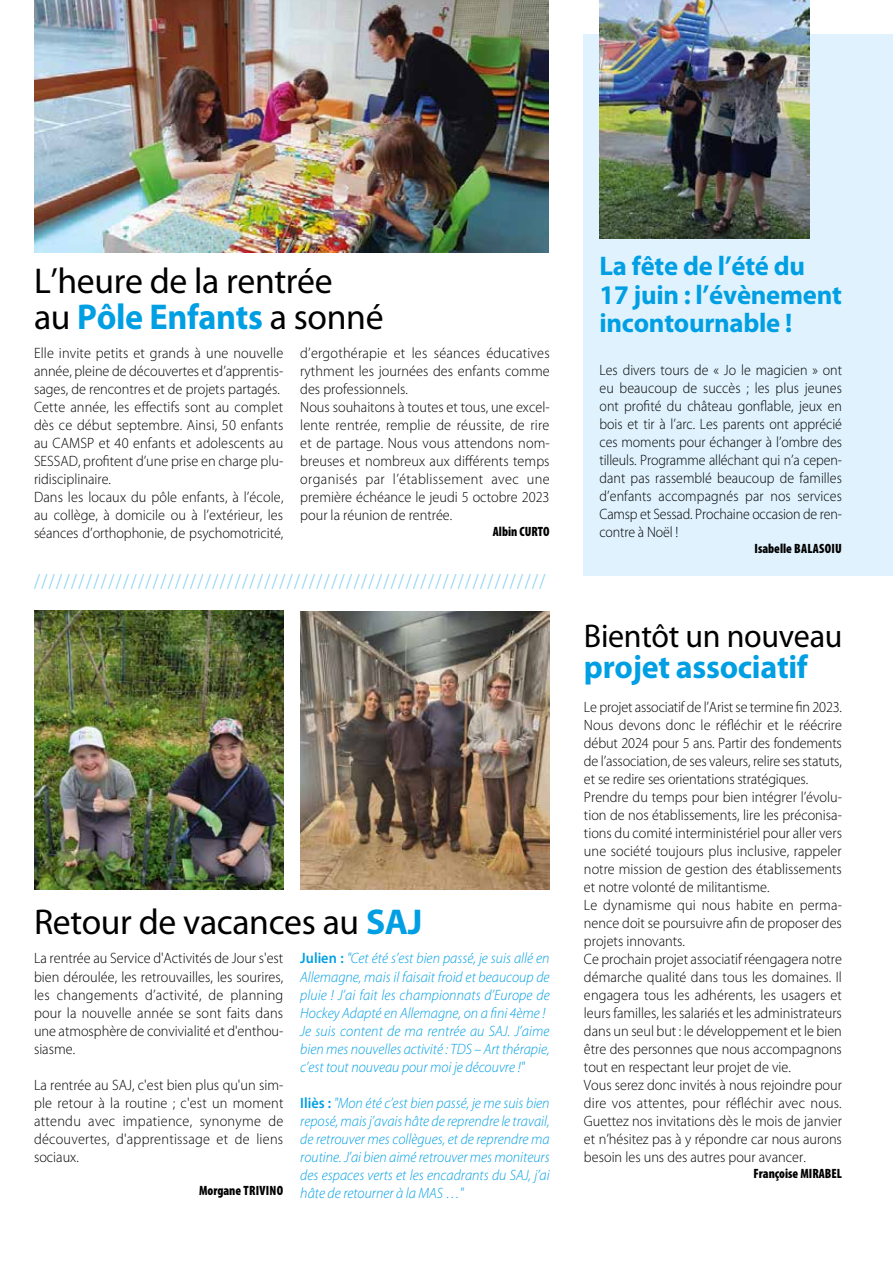
<style>
.page{position:relative;width:893px;height:1263px;background:#fff}
.page>*{position:absolute;margin:0;border:0;box-sizing:border-box;transform-origin:0 0}
.t1{font:36px/36px "Myriad Pro";letter-spacing:-.01em;color:#000}
.t2{font:33px "Myriad Pro";letter-spacing:-.01em;color:#000}
.t3{font:700 33px "Myriad Pro";letter-spacing:-.01em;color:#009fe3}
.t4{font:700 27px/28.5px "Myriad Pro";letter-spacing:-.01em;color:#009fe3}
.t5{font:300 condensed 18px "Univers LT Std";color:#83d0f5}
.t6{font:300 15px/18px "Myriad Pro";color:#000;scale:.95 1}
.t7{font:italic 300 15px/18px "Myriad Pro";color:#009fe3;scale:.95 1}
.t8{font:300 15px/18px "Myriad Pro";color:#000;text-align:justify;scale:.93 1}
.t9{font:900 condensed 13.5px "Myriad Pro";color:#000;scale:.96 1}
.s1{font-weight:700;color:#009fe3}
.s2{font-weight:600;font-style:normal}
</style>
<div class="page">
<div style="left:584px;top:34px;width:309px;height:541px;background:#dff2fd"></div>
<img style="left:300px;top:612px;width:250px;height:278px">
<img style="left:34px;top:610px;width:249px;height:280px">
<img style="left:599px;top:0;width:210px;height:238px">
<img style="left:34px;top:0;width:515px;height:252px">
<h1 class="t1" style="left:34px;top:263px;width:351px">L’heure de la rentrée<br>au <span class="s1">Pôle Enfants</span> a sonné</h1>
<p class="t6" style="left:34px;top:344px;width:264px">Elle invite petits et grands à une nouvelle année, pleine de découvertes et d’apprentis&shy;sages, de rencontres et de projets partagés.<br>Cette année, les effectifs sont au complet dès ce début septembre. Ainsi, 50 enfants au CAMSP et 40 enfants et adolescents au SESSAD, profitent d’une prise en charge plu&shy;ridisciplinaire.<br>Dans les locaux du pôle enfants, à l’école, au collège, à domicile ou à l’extérieur, les séances d’orthophonie, de psychomotricité,</p>
<p class="t6" style="left:300px;top:344px;width:264px">d’ergothérapie et les séances éducatives rythment les journées des enfants comme des professionnels.<br>Nous souhaitons à toutes et tous, une excel&shy;lente rentrée, remplie de réussite, de rire et de partage. Nous vous attendons nom&shy;breuses et nombreux aux différents temps organisés par l’établissement avec une première échéance le jeudi 5 octobre 2023 pour la réunion de rentrée.</p>
<p class="t9" style="left:493px;top:523px;width:61px">Albin CURTO</p>
<p class="t5" style="left:34px;top:569px;width:513px">/////////////////////////////////////////////////////////////////////</p>
<h1 class="t1" style="left:34px;top:905px;width:390px">Retour de vacances au <span class="s1">SAJ</span></h1>
<p class="t6" style="left:34px;top:950px;width:264px;text-align:justify">La rentrée au Service d'Activités de Jour s'est bien déroulée, les retrouvailles, les sourires, les changements d’activité, de planning pour la nouvelle année se sont faits dans une atmosphère de convivialité et d'enthou&shy;siasme.</p>
<p class="t6" style="left:34px;top:1076px;width:264px;text-align:justify">La rentrée au SAJ, c'est bien plus qu'un sim&shy;ple retour à la routine ; c'est un moment attendu avec impatience, synonyme de découvertes, d'apprentissage et de liens sociaux.</p>
<p class="t9" style="left:199px;top:1182px;width:89px">Morgane TRIVINO</p>
<p class="t7" style="left:300px;top:950px;width:264px"><span class="s2">Julien :</span> "Cet été s’est bien passé, je suis allé en Allemagne, mais il faisait froid et beaucoup de pluie ! J’ai fait les championnats d’Europe de Hockey Adapté en Allemagne, on a fini 4ème !<br>Je suis content de ma rentrée au SAJ. J’aime bien mes nouvelles activité : TDS – Art thérapie, c’est tout nouveau pour moi je découvre !"</p>
<p class="t7" style="left:300px;top:1094px;width:264px;text-align:justify"><span class="s2">Iliès :</span> "Mon été c’est bien passé, je me suis bien reposé, mais j’avais hâte de reprendre le travail, de retrouver mes collègues, et de reprendre ma routine. J’ai bien aimé retrouver mes moniteurs des espaces verts et les encadrants du SAJ, j’ai hâte de retourner à la MAS …"</p>
<h3 class="t4" style="left:599px;top:252px;width:244px">La fête de l’été du<br>17 juin : l’évènement incontournable !</h3>
<p class="t8" style="left:599px;top:361px;width:262px">Les divers tours de « Jo le magicien » ont eu beaucoup de succès ; les plus jeunes ont profité du château gonflable, jeux en bois et tir à l’arc. Les parents ont apprécié ces moments pour échanger à l’ombre des tilleuls. Programme alléchant qui n’a cepen&shy;dant pas rassemblé beaucoup de familles d’enfants accompagnés par nos services Camsp et Sessad. Prochaine occasion de ren&shy;contre à Noël !</p>
<p class="t9" style="left:754px;top:539px;width:92px">Isabelle BALASOIU</p>
<h2 class="t2" style="left:584px;top:618px;width:260px">Bientôt un nouveau</h2>
<h2 class="t3" style="left:584px;top:649px;width:225px">projet associatif</h2>
<p class="t6" style="left:584px;top:698px;width:273px">Le projet associatif de l’Arist se termine fin 2023.<br>Nous devons donc le réfléchir et le réécrire début 2024 pour 5 ans. Partir des fondements de l’association, de ses valeurs, relire ses statuts, et se redire ses orientations stratégiques.<br>Prendre du temps pour bien intégrer l’évolu&shy;tion de nos établissements, lire les préconisa&shy;tions du comité interministériel pour aller vers une société toujours plus inclusive, rappeler notre mission de gestion des établissements et notre volonté de militantisme.<br>Le dynamisme qui nous habite en perma&shy;nence doit se poursuivre afin de proposer des projets innovants.<br>Ce prochain projet associatif réengagera notre démarche qualité dans tous les domaines. Il engagera tous les adhérents, les usagers et leurs familles, les salariés et les administrateurs dans un seul but : le développement et le bien être des personnes que nous accompagnons tout en respectant leur projet de vie.<br>Vous serez donc invités à nous rejoindre pour dire vos attentes, pour réfléchir avec nous.<br>Guettez nos invitations dès le mois de janvier et n’hésitez pas à y répondre car nous aurons besoin les uns des autres pour avancer.</p>
<p class="t9" style="left:753px;top:1165px;width:94px">Françoise MIRABEL</p>
</div>
